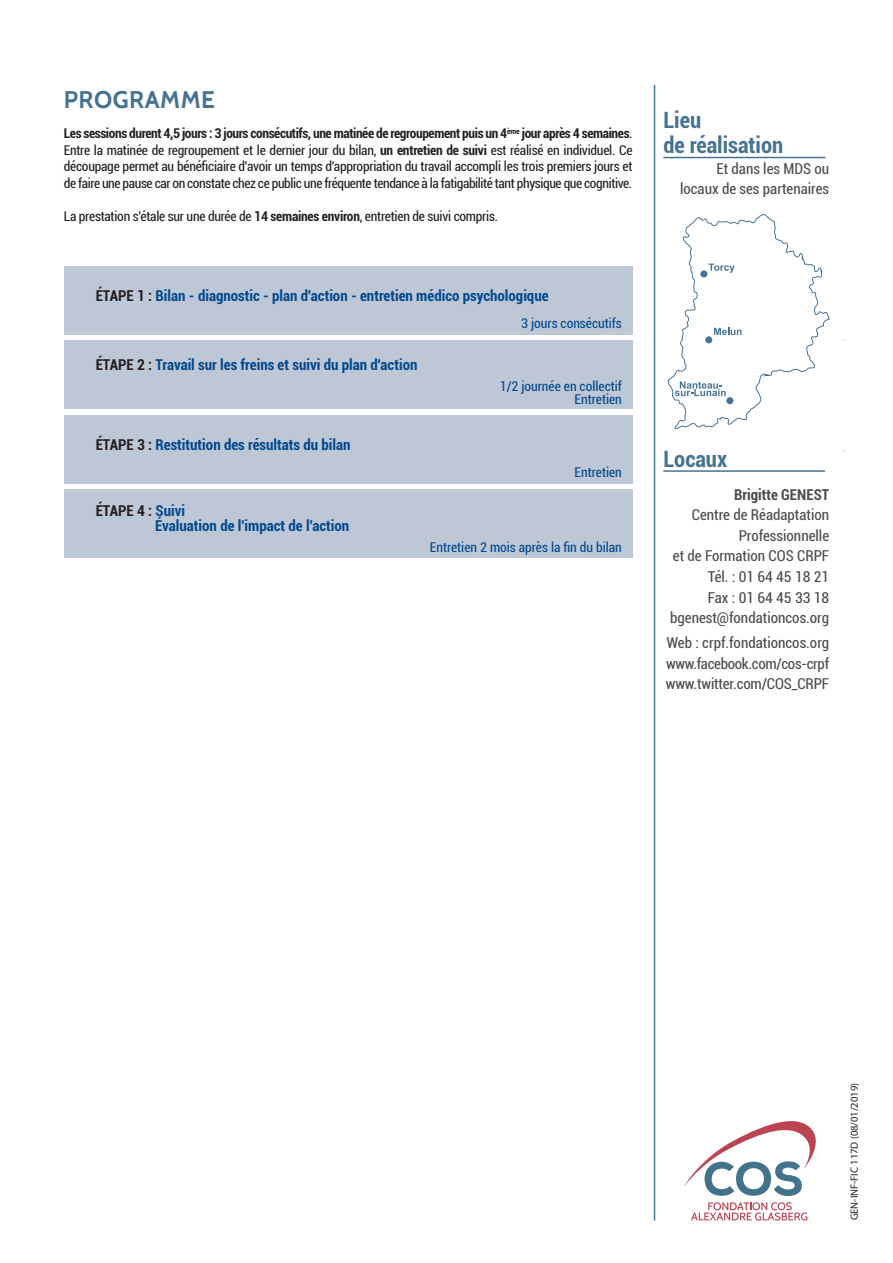
<style>
.page{position:relative;width:893px;height:1263px;background:#fff}
.page>*{position:absolute;margin:0;border:0;box-sizing:border-box;transform-origin:0 0}
.t1{font:700 24px "Cabin";letter-spacing:.02em;color:#467392}
.t2{font:700 condensed 22.5px/24.8px "Roboto";color:#467392}
.t3{font:condensed 15px/20.7px "Roboto";color:#4b4c4d;text-align:right}
.t4{font:700 condensed 15px "Roboto";color:#01498e}
.t5{font:condensed 15px "Roboto";letter-spacing:-.02em;color:#4b4c4d}
.t6{font:700 condensed 15px "Roboto";color:#4b4c4d}
.t7{font:700 condensed 15px "Roboto";color:#231f20}
.t8{font:condensed 13.5px/16.5px "Roboto";letter-spacing:-.03em;color:#231f20;text-align:justify}
.t9{font:condensed 13.5px "Roboto";color:#01498e}
.t10{font:10.5px "Myriad Pro";color:#231f20}
.s1{font-weight:700}
.s2{color:#231f20}
.s3{color:#01498e}
</style>
<div class="page">
<hr style="left:654px;top:85px;width:1px;height:1135px;background:#467392">
<hr style="left:663px;top:157px;width:162px;height:1px;background:#467392">
<hr style="left:663px;top:470px;width:162px;height:2px;background:#467392">
<svg style="left:668px;top:214px;width:162px;height:215px"></svg>
<svg style="left:691px;top:1202px;width:116px;height:18px"></svg>
<svg style="left:683px;top:1121px;width:133px;height:75px"></svg>
<div style="left:64px;top:266px;width:568px;height:68px;background:#bdc7d5"></div>
<div style="left:64px;top:341px;width:568px;height:68px;background:#bdc7d5"></div>
<div style="left:64px;top:415px;width:568px;height:68px;background:#bdc7d5"></div>
<div style="left:64px;top:490px;width:568px;height:68px;background:#bdc7d5"></div>
<p class="t1" style="left:64px;top:85px;width:152px">PROGRAMME</p>
<p class="t8" style="left:64px;top:125px;width:570px"><span class="s1">Les sessions durent 4,5 jours : 3 jours consécutifs, une matinée de regroupement puis un 4</span><sup>ème</sup> <span class="s1">jour après 4 semaines</span>.<br>Entre la matinée de regroupement et le dernier jour du bilan, <span class="s1">un entretien de suivi</span> est réalisé en individuel. Ce découpage permet au bénéficiaire d'avoir un temps d'appropriation du travail accompli les trois premiers jours et de faire une pause car on constate chez ce public une fréquente tendance à la fatigabilité tant physique que cognitive.</p>
<p class="t8" style="left:64px;top:207px;width:436px">La prestation s'étale sur une durée de <span class="s1">14 semaines environ</span>, entretien de suivi compris.</p>
<p class="t4" style="left:96px;top:285px;width:454px"><span class="s2">ÉTAPE 1 :</span> Bilan - diagnostic - plan d'action - entretien médico psychologique</p>
<p class="t9" style="left:521px;top:314px;width:102px">3 jours consécutifs</p>
<p class="t4" style="left:96px;top:354px;width:323px"><span class="s2">ÉTAPE 2 :</span> Travail sur les freins et suivi du plan d'action</p>
<p class="t9" style="left:500px;top:376px;width:124px">1/2 journée en collectif</p>
<p class="t9" style="left:575px;top:390px;width:49px">Entretien</p>
<p class="t4" style="left:96px;top:434px;width:256px"><span class="s2">ÉTAPE 3 :</span> Restitution des résultats du bilan</p>
<p class="t9" style="left:575px;top:463px;width:49px">Entretien</p>
<p class="t7" style="left:96px;top:500px;width:91px">ÉTAPE 4 : <span class="s3">Suivi</span></p>
<p class="t4" style="left:155px;top:515px;width:195px">Évaluation de l'impact de l'action</p>
<p class="t9" style="left:430px;top:537px;width:194px">Entretien 2 mois après la fin du bilan</p>
<p class="t2" style="left:663px;top:107px;width:121px">Lieu<br>de réalisation</p>
<p class="t3" style="left:680px;top:157px;width:151px">Et dans les MDS ou locaux de ses partenaires</p>
<p class="t2" style="left:663px;top:445px;width:65px">Locaux</p>
<p class="t6" style="left:734px;top:484px;width:97px">Brigitte GENEST</p>
<p class="t3" style="left:692px;top:504px;width:139px">Centre de Réadaptation</p>
<p class="t3" style="left:673px;top:525px;width:158px">Professionnelle<br>et de Formation COS CRPF</p>
<p class="t3" style="left:708px;top:566px;width:123px">Tél. : 01 64 45 18 21</p>
<p class="t3" style="left:708px;top:586px;width:123px">Fax : 01 64 45 33 18</p>
<p class="t3" style="left:670px;top:607px;width:161px">bgenest@fondationcos.org</p>
<p class="t3" style="left:667px;top:632px;width:164px">Web : crpf.fondationcos.org</p>
<p class="t5" style="left:666px;top:653px;width:165px">www.facebook.com/cos-crpf</p>
<p class="t3" style="left:666px;top:673px;width:165px">www.twitter.com/COS_CRPF</p>
<p class="t10" style="left:848px;top:1220px;width:139px;rotate:-90deg">GEN-INF-FIC 117D (08/01/2019)</p>
</div>
